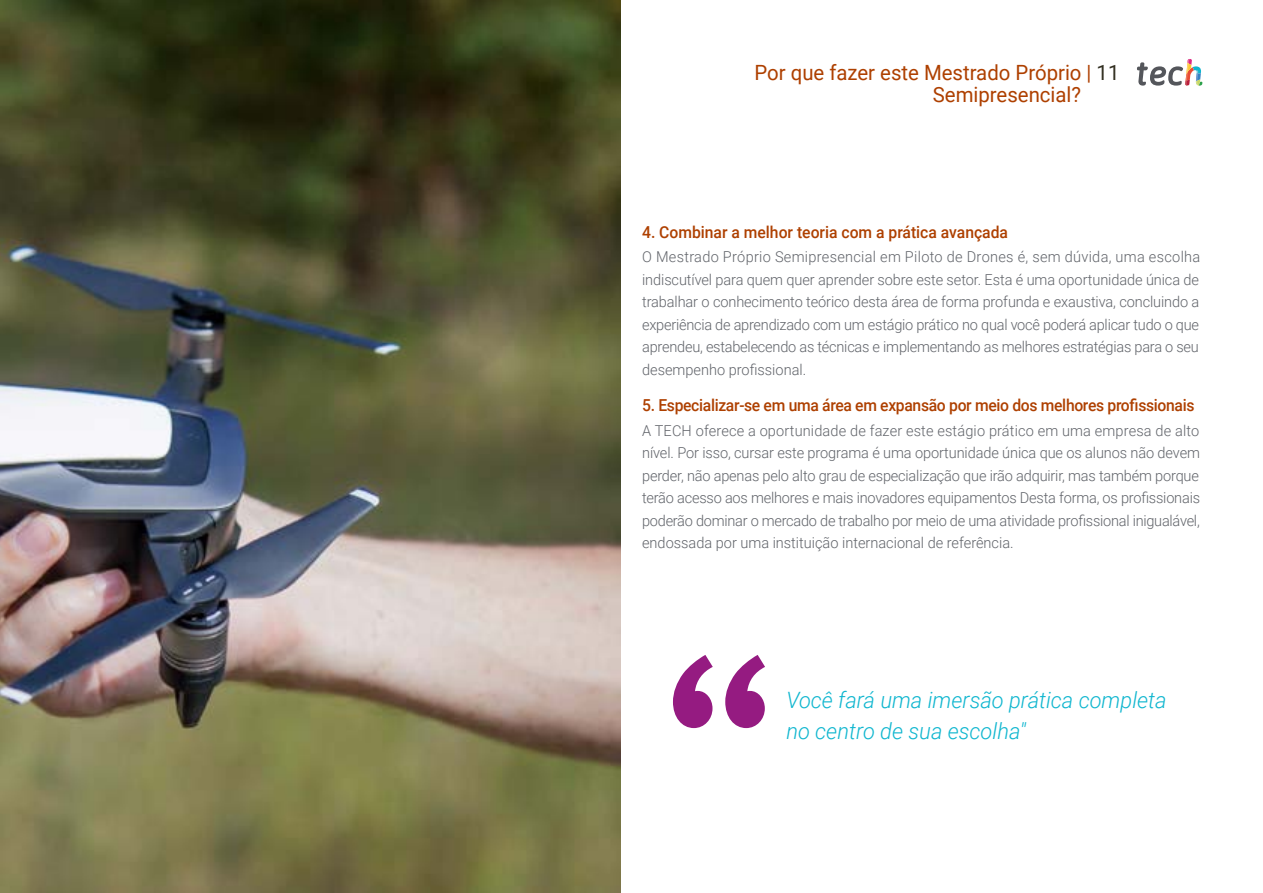
<style>
.page{position:relative;width:1263px;height:893px;background:#fff}
.page>*{position:absolute;margin:0;border:0;box-sizing:border-box;transform-origin:0 0}
.t1{font:italic 300 22.5px/31.5px "Roboto";color:#0fb6cf}
.t2{font:21px/22.5px "Roboto";color:#ae4000}
.t3{font:500 16.5px "Roboto";letter-spacing:-.02em;color:#ae4000;scale:.95 1}
.t4{font:500 16.5px "Roboto";color:#ae4000;scale:.95 1}
.t5{font:300 15px/22.5px "Roboto";color:#61646a;text-align:justify}
.s1{color:#312e20}
</style>
<div class="page">
<svg style="left:1137px;top:59px;width:65px;height:27px"></svg>
<img style="left:0;top:0;width:621px;height:893px">
<svg style="left:673px;top:655px;width:92px;height:73px"></svg>
<h2 class="t2" style="left:933px;top:60px;width:188px;text-indent:-178px">Por que fazer este Mestrado Próprio | <span class="s1">11<br></span>Semipresencial?</h2>
<p class="t4" style="left:642px;top:220px;width:387px">4. Combinar a melhor teoria com a prática avançada</p>
<p class="t5" style="left:642px;top:245px;width:560px">O Mestrado Próprio Semipresencial em Piloto de Drones é, sem dúvida, uma escolha indiscutível para quem quer aprender sobre este setor. Esta é uma oportunidade única de trabalhar o conhecimento teórico desta área de forma profunda e exaustiva, concluindo a experiência de aprendizado com um estágio prático no qual você poderá aplicar tudo o que aprendeu, estabelecendo as técnicas e implementando as melhores estratégias para o seu desempenho profissional.</p>
<p class="t3" style="left:642px;top:394px;width:583px">5. Especializar-se em uma área em expansão por meio dos melhores profissionais</p>
<p class="t5" style="left:642px;top:419px;width:559px">A TECH oferece a oportunidade de fazer este estágio prático em uma empresa de alto nível. Por isso, cursar este programa é uma oportunidade única que os alunos não devem perder, não apenas pelo alto grau de especialização que irão adquirir, mas também porque terão acesso aos melhores e mais inovadores equipamentos Desta forma, os profissionais poderão dominar o mercado de trabalho por meio de uma atividade profissional inigualável, endossada por uma instituição internacional de referência.</p>
<h1 class="t1" style="left:786px;top:683px;width:382px">Você fará uma imersão prática completa no centro de sua escolha"</h1>
</div>
